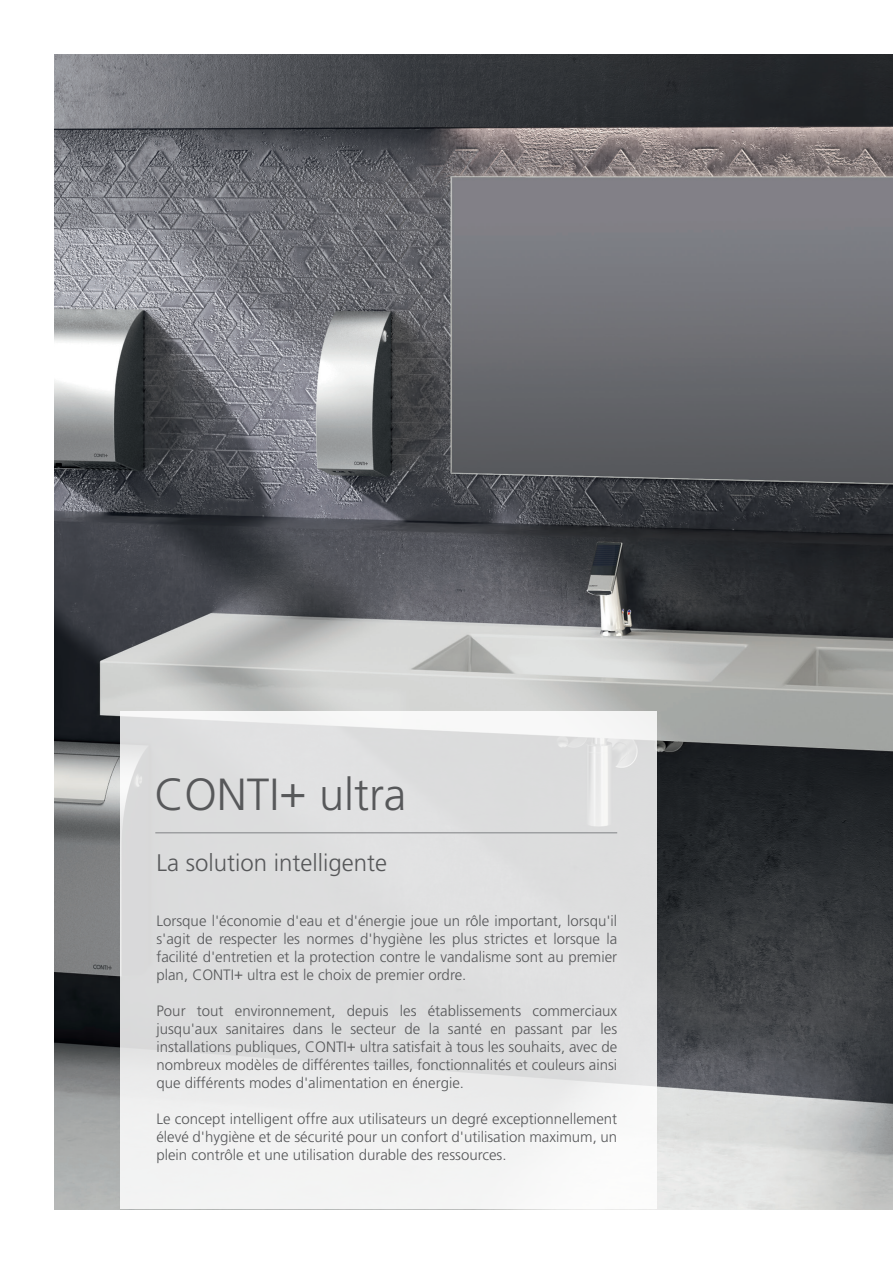
<style>
.page{position:relative;width:893px;height:1263px;background:#fff}
.page>*{position:absolute;margin:0;border:0;box-sizing:border-box;transform-origin:0 0}
.t1{font:300 45px "Frutiger LT Pro";color:#57585a}
.t2{font:300 24px "Frutiger LT Pro";color:#57585a}
.t3{font:300 15px/18px "Frutiger LT Pro";color:#57585a;text-align:justify}
</style>
<div class="page">
<img style="left:54px;top:54px;width:839px;height:1155px">
<svg style="left:120px;top:711px;width:537px;height:498px;fill:#dfe0e1"></svg>
<hr style="left:155px;top:832px;width:462px;height:1px;background:#808285">
<h1 class="t1" style="left:154px;top:768px;width:253px">CONTI+ ultra</h1>
<h2 class="t2" style="left:156px;top:849px;width:232px">La solution intelligente</h2>
<p class="t3" style="left:156px;top:911px;width:462px">Lorsque l'économie d'eau et d'énergie joue un rôle important, lorsqu'il s'agit de respecter les normes d'hygiène les plus strictes et lorsque la facilité d'entretien et la protection contre le vandalisme sont au premier plan, CONTI+ ultra est le choix de premier ordre.</p>
<p class="t3" style="left:156px;top:1001px;width:462px">Pour tout environnement, depuis les établissements commerciaux jusqu'aux sanitaires dans le secteur de la santé en passant par les installations publiques, CONTI+ ultra satisfait à tous les souhaits, avec de nombreux modèles de différentes tailles, fonctionnalités et couleurs ainsi que différents modes d'alimentation en énergie.</p>
<p class="t3" style="left:156px;top:1109px;width:462px">Le concept intelligent offre aux utilisateurs un degré exceptionnellement élevé d'hygiène et de sécurité pour un confort d'utilisation maximum, un plein contrôle et une utilisation durable des ressources.</p>
</div>
